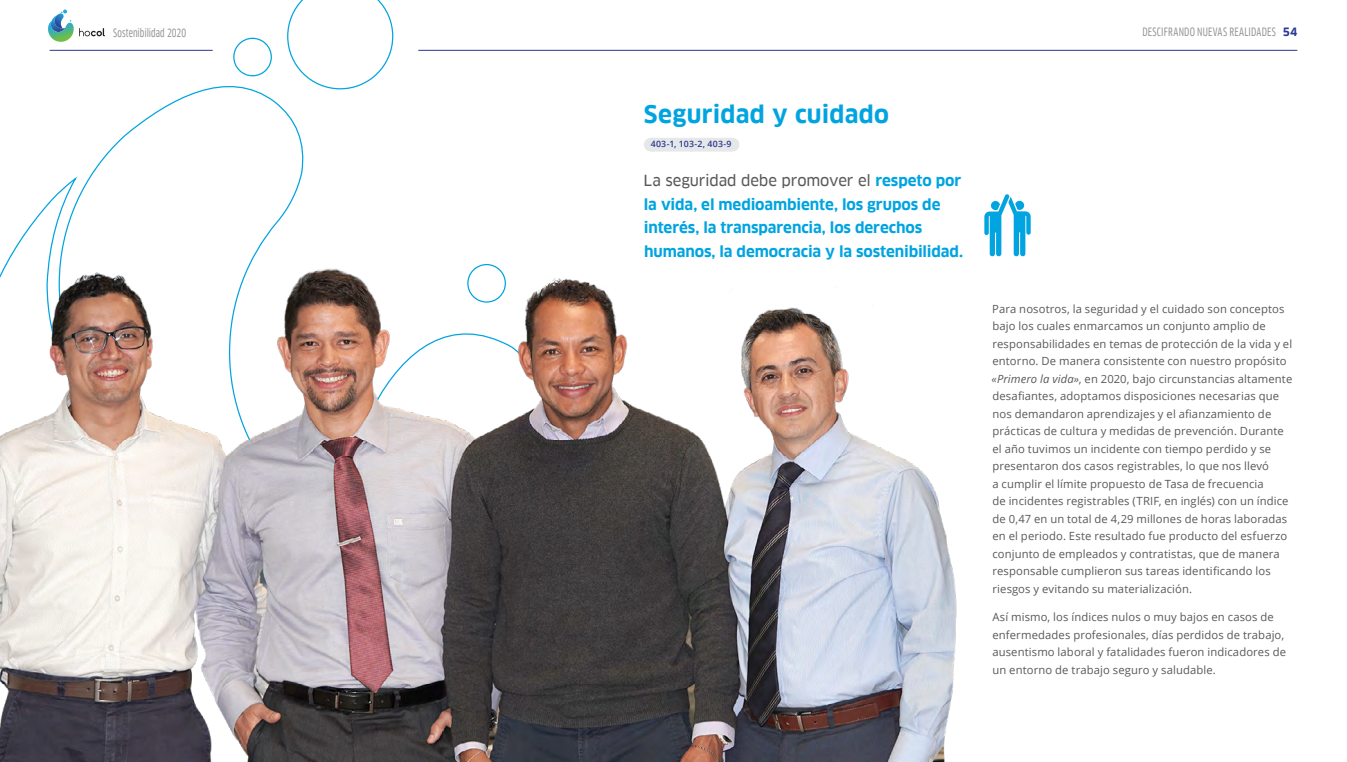
<style>
.page{position:relative;width:1347px;height:762px;background:#fff}
.page>*{position:absolute;margin:0;border:0;box-sizing:border-box;transform-origin:0 0}
.T2{font:700 23.75px "Clan Pro";letter-spacing:.01em;color:#00a4e0}
.destacado{font:700 15px/23.8px "Clan Pro";letter-spacing:-.005em;color:#00a4e0}
.Texto_fondo{font:11.25px/17.5px "Open Sans";letter-spacing:.01em;color:#58595b}
.t1{font:11.25px "Clan Pro Cond News";letter-spacing:.015em;color:#939598}
.gri{font:600 8.75px "Open Sans";letter-spacing:.03em;color:#2b388f}
.s1{font-family:"Clan Pro";font-weight:700;color:#2b388f}
.s2{font-family:"Clan Pro News";font-weight:400;color:#58595b}
.s3{font-style:italic}
</style>
<div class="page">
<svg style="left:287px;top:0;width:106px;height:89px"></svg>
<div style="left:233px;top:38px;width:39px;height:38px;border:1px solid #00a4e0;border-radius:50%"></div>
<svg style="left:58px;top:65px;width:248px;height:192px"></svg>
<div style="left:650px;top:138px;width:81px;height:14px;background:#e6e7e8"></div>
<svg style="left:731px;top:138px;width:1px;height:14px"></svg>
<svg style="left:984px;top:194px;width:46px;height:62px"></svg>
<img style="left:0;top:257px;width:957px;height:505px">
<svg style="left:48px;top:10px;width:57px;height:32px"></svg>
<hr style="left:418px;top:50px;width:879px;height:1px;background:#2b388f">
<hr style="left:50px;top:50px;width:163px;height:1px;background:#2b388f">
<p class="t1" style="left:113px;top:26px;width:74px">Sostenibilidad 2020</p>
<p class="t1" style="left:1142px;top:25px;width:156px">DESCIFRANDO NUEVAS REALIDADES <span class="s1">54</span></p>
<p class="T2" style="left:644px;top:101px;width:247px">Seguridad y cuidado</p>
<p class="gri" style="left:650px;top:138px;width:82px">403-1, 103-2, 403-9</p>
<p class="destacado" style="left:643px;top:169px;width:321px"><span class="s2">La seguridad debe promover el</span> respeto por la vida, el medioambiente, los grupos de interés, la transparencia, los derechos humanos, la democracia y la sostenibilidad.</p>
<p class="Texto_fondo" style="left:991px;top:300px;width:302px">Para nosotros, la seguridad y el cuidado son conceptos bajo los cuales enmarcamos un conjunto amplio de responsabilidades en temas de protección de la vida y el entorno. De manera consistente con nuestro propósito <span class="s3">«Primero la vida»</span>, en 2020, bajo circunstancias altamente desafiantes, adoptamos disposiciones necesarias que nos demandaron aprendizajes y el afianzamiento de prácticas de cultura y medidas de prevención. Durante el año tuvimos un incidente con tiempo perdido y se presentaron dos casos registrables, lo que nos llevó<br>a cumplir el límite propuesto de Tasa de frecuencia<br>de incidentes registrables (TRIF, en inglés) con un índice de 0,47 en un total de 4,29 millones de horas laboradas en el periodo. Este resultado fue producto del esfuerzo conjunto de empleados y contratistas, que de manera responsable cumplieron sus tareas identificando los riesgos y evitando su materialización.</p>
<p class="Texto_fondo" style="left:992px;top:608px;width:295px">Así mismo, los índices nulos o muy bajos en casos de enfermedades profesionales, días perdidos de trabajo, ausentismo laboral y fatalidades fueron indicadores de un entorno de trabajo seguro y saludable.</p>
</div>
